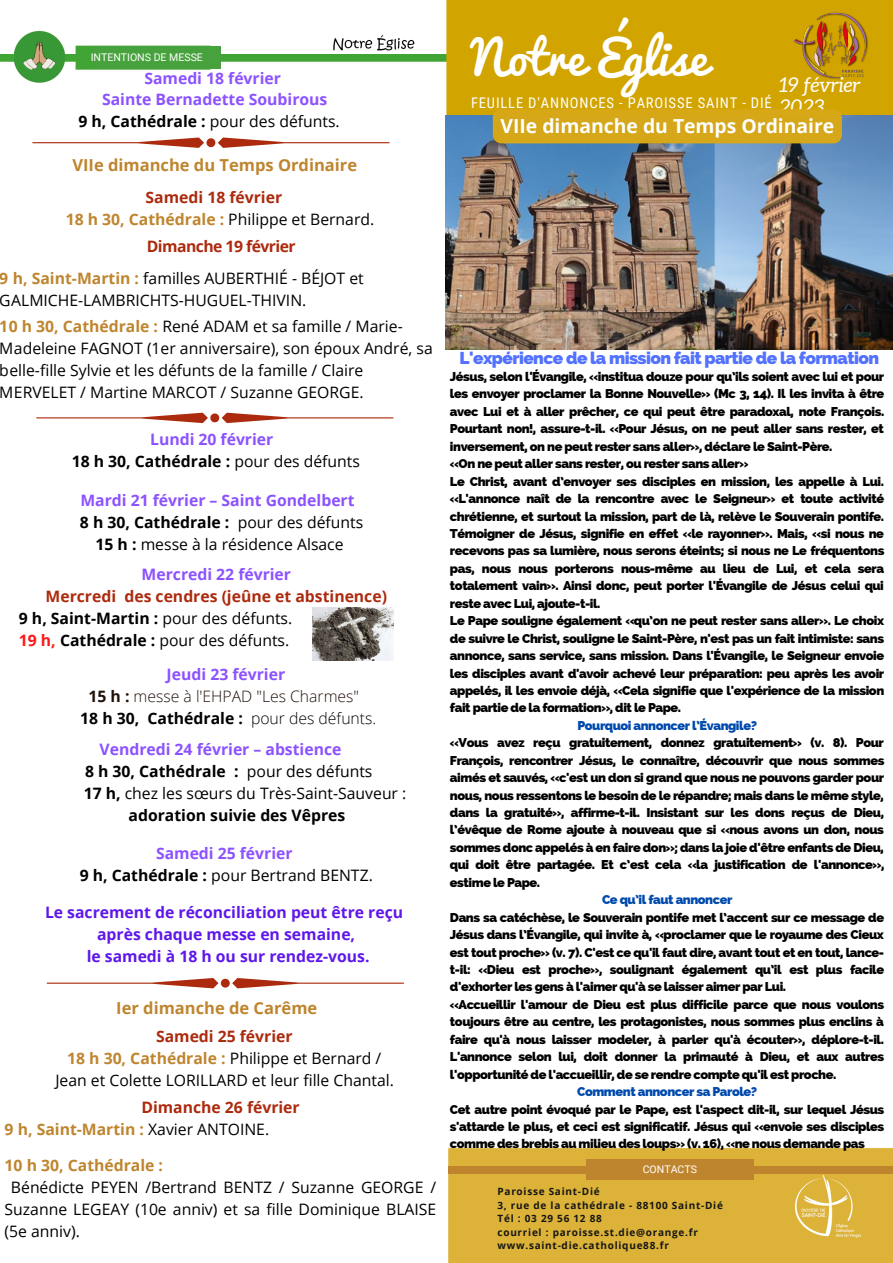
<style>
.page{position:relative;width:893px;height:1263px;background:#fff}
.page>*{position:absolute;margin:0;border:0;box-sizing:border-box;transform-origin:0 0}
.t1{font:47.17px "Pacifico";color:#fff}
.t2{font:italic 20.25px/21.9px "Aleo";color:#fff}
.t3{font:700 19.35px "Open Sans";color:#fff}
.t4{font:800 17.25px "Raleway";letter-spacing:-.035em;color:#5271ff}
.t5{font:700 16.5px "Open Sans";color:#bf852e}
.t6{font:15.75px/21.9px "Open Sans";color:#000}
.t7{font:700 15.75px/21.9px "Open Sans";color:#ac2a0d}
.t8{font:700 15.75px/21.9px "Open Sans";color:#000;text-align:center}
.t9{font:700 15.75px/21.9px "Open Sans";color:#5e17eb;text-align:center}
.t10{font:700 15.75px "Open Sans";color:#8c52ff}
.t11{font:300 15.75px/21.9px "Open Sans";color:#201109;text-align:center}
.t12{font:700 15.75px "Open Sans";color:#bf852e}
.t13{font:14.62px "Roboto Condensed";letter-spacing:.055em;color:#fff}
.t14{font:800 12.75px/17.4px "Raleway";letter-spacing:-.035em;color:#000}
.t15{font:800 12.75px "Raleway";letter-spacing:-.035em;color:#004aad}
.t16{font:10.57px "Roboto";color:#fff}
.t17{font:700 9.98px/13.5px "Open Sans";letter-spacing:.075em;color:#151515}
.s1{font-weight:700}
.s2{font-weight:700;color:#ac2a0d}
.s3{font-weight:700;color:#bf852e}
.s4{color:#8c52ff}
.s5{font-weight:400}
.s6{font-weight:700;color:#8c52ff}
.s7{color:#000}
.s8{font-weight:400;color:#000}
.s9{color:#ff1616}
.s10{font-weight:700;color:#000}
.s11{color:#bf852e}
</style>
<div class="page">
<img style="left:0;top:0;width:893px;height:1263px">
<div style="left:93px;top:46px;width:127px;height:23px;background:#47a23d"></div>
<div style="left:586px;top:1159px;width:167px;height:20px;background:#bf852e"></div>
<div style="left:506px;top:1166px;width:91px;height:7px;background:#bf852e"></div>
<div style="left:448px;top:1166px;width:95px;height:7px;background:#bf852e"></div>
<div style="left:751px;top:1166px;width:95px;height:7px;background:#bf852e"></div>
<div style="left:845px;top:1166px;width:48px;height:7px;background:#bf852e"></div>
<img style="left:788px;top:0;width:89px;height:89px">
<img style="left:445px;top:115px;width:448px;height:235px">
<svg style="left:47px;top:978px;width:357px;height:10px"></svg>
<svg style="left:36px;top:413px;width:357px;height:10px"></svg>
<svg style="left:32px;top:137px;width:358px;height:11px"></svg>
<img style="left:312px;top:608px;width:81px;height:52px">
<div style="left:493px;top:109px;width:349px;height:34px;background:#d5a719"></div>
<p class="t16" style="left:91px;top:51px;width:114px">INTENTIONS DE MESSE</p>
<p class="t10" style="left:144px;top:67px;width:138px">Samedi 18 février</p>
<p class="t10" style="left:102px;top:89px;width:227px">Sainte Bernadette Soubirous</p>
<p class="t6" style="left:78px;top:110px;width:263px"><span class="s1">9 h, Cathédrale :</span> pour des défunts.</p>
<p class="t5" style="left:72px;top:154px;width:286px">VIIe dimanche du Temps Ordinaire</p>
<p class="t6" style="left:66px;top:186px;width:310px;text-indent:80px"><span class="s2">Samedi 18 février<br></span><span class="s3">18 h 30, Cathédrale :</span> Philippe et Bernard.</p>
<p class="t6" style="left:0;top:231px;width:365px;line-height:31.3px;text-indent:147px"><span class="s2">Dimanche 19 février<br></span><span class="s3">9 h, Saint-Martin :</span> familles AUBERTHIÉ - BÉJOT et</p>
<p class="t6" style="left:0;top:286px;width:404px;line-height:26px">GALMICHE-LAMBRICHTS-HUGUEL-THIVIN.<br><span class="s3">10 h 30, Cathédrale :</span> René ADAM et sa famille / Marie-</p>
<p class="t6" style="left:0;top:336px;width:434px">Madeleine FAGNOT (1er anniversaire), son époux André, sa belle-fille Sylvie et les défunts de la famille / Claire<br>MERVELET / Martine MARCOT / Suzanne GEORGE.</p>
<p class="t8" style="left:72px;top:428px;width:290px"><span class="s4">Lundi 20 février<br></span>18 h 30, Cathédrale : <span class="s5">pour des défunts</span></p>
<p class="t6" style="left:80px;top:489px;width:285px;text-align:center"><span class="s6">Mardi 21 février – Saint Gondelbert<br></span><span class="s1">8 h 30, Cathédrale :</span> pour des défunts<br><span class="s1">15 h :</span> messe à la résidence Alsace</p>
<p class="t10" style="left:142px;top:563px;width:151px">Mercredi 22 février</p>
<p class="t7" style="left:19px;top:585px;width:369px;text-indent:27px">Mercredi des cendres (jeûne et abstinence)<br><span class="s7">9 h, Saint-Martin :</span> <span class="s8">pour des défunts.<br></span><span class="s9">19 h,</span> <span class="s7">Cathédrale :</span> <span class="s8">pour des défunts.</span></p>
<p class="t11" style="left:80px;top:663px;width:297px"><span class="s6">Jeudi 23 février<br></span><span class="s1">15 h :</span> messe à l'EHPAD "Les Charmes"<br><span class="s10">18 h 30, Cathédrale :</span> <span class="s7">pour des défunts.</span></p>
<p class="t10" style="left:100px;top:738px;width:243px">Vendredi 24 février – abstience</p>
<p class="t8" style="left:85px;top:760px;width:289px">8 h 30, Cathédrale : <span class="s5">pour des défunts</span></p>
<p class="t6" style="left:84px;top:782px;width:324px"><span class="s1">17 h,</span> chez les sœurs du Très-Saint-Sauveur :</p>
<p class="t8" style="left:128px;top:804px;width:218px">adoration suivie des Vêpres</p>
<p class="t6" style="left:80px;top:841px;width:295px;text-align:center"><span class="s6">Samedi 25 février<br></span><span class="s1">9 h, Cathédrale :</span> pour Bertrand BENTZ.</p>
<p class="t9" style="left:45px;top:901px;width:359px">Le sacrement de réconciliation peut être reçu après chaque messe en semaine,<br>le samedi à 18 h ou sur rendez-vous.</p>
<p class="t5" style="left:116px;top:996px;width:202px">Ier dimanche de Carême</p>
<p class="t6" style="left:55px;top:1025px;width:340px;text-align:center"><span class="s2">Samedi 25 février<br></span><span class="s3">18 h 30, Cathédrale :</span> Philippe et Bernard /<br>Jean et Colette LORILLARD et leur fille Chantal.</p>
<p class="t7" style="left:5px;top:1096px;width:297px;text-indent:137px">Dimanche 26 février<br><span class="s11">9 h, Saint-Martin :</span> <span class="s8">Xavier ANTOINE.</span></p>
<p class="t12" style="left:5px;top:1154px;width:160px">10 h 30, Cathédrale :</p>
<p class="t6" style="left:5px;top:1176px;width:433px;text-align:justify;text-indent:6px">Bénédicte PEYEN /Bertrand BENTZ / Suzanne GEORGE / Suzanne LEGEAY (10e anniv) et sa fille Dominique BLAISE (5e anniv).</p>
<h1 class="t1" style="left:597px;top:32px;width:30px">É</h1>
<h1 class="t1" style="left:471px;top:32px;width:238px">Notre glise</h1>
<p class="t13" style="left:471px;top:94px;width:302px">FEUILLE D'ANNONCES - PAROISSE SAINT - DIÉ</p>
<h2 class="t2" style="left:779px;top:74px;width:82px">19 février<br>2023</h2>
<h3 class="t3" style="left:500px;top:113px;width:335px">VIIe dimanche du Temps Ordinaire</h3>
<h3 class="t4" style="left:459px;top:347px;width:421px">L'expérience de la mission fait partie de la formation</h3>
<p class="t14" style="left:450px;top:368px;width:436px">Jésus, selon l'Évangile, «institua douze pour qu’ils soient avec lui et pour les envoyer proclamer la Bonne Nouvelle» (Mc 3, 14). Il les invita à être avec Lui et à aller prêcher, ce qui peut être paradoxal, note François.<br>Pourtant non!, assure-t-il. «Pour Jésus, on ne peut aller sans rester, et inversement, on ne peut rester sans aller», déclare le Saint-Père.<br>«On ne peut aller sans rester, ou rester sans aller»<br>Le Christ, avant d’envoyer ses disciples en mission, les appelle à Lui. «L'annonce naît de la rencontre avec le Seigneur» et toute activité chrétienne, et surtout la mission, part de là, relève le Souverain pontife.<br>Témoigner de Jésus, signifie en effet «le rayonner». Mais, «si nous ne recevons pas sa lumière, nous serons éteints; si nous ne Le fréquentons pas, nous nous porterons nous-même au lieu de Lui, et cela sera totalement vain». Ainsi donc, peut porter l'Évangile de Jésus celui qui reste avec Lui, ajoute-t-il.<br>Le Pape souligne également «qu’on ne peut rester sans aller». Le choix de suivre le Christ, souligne le Saint-Père, n'est pas un fait intimiste: sans annonce, sans service, sans mission. Dans l'Évangile, le Seigneur envoie les disciples avant d'avoir achevé leur préparation: peu après les avoir appelés, il les envoie déjà, «Cela signifie que l'expérience de la mission fait partie de la formation», dit le Pape.</p>
<p class="t15" style="left:577px;top:718px;width:181px">Pourquoi annoncer l’Évangile?</p>
<p class="t14" style="left:450px;top:734px;width:436px;text-align:justify">«Vous avez reçu gratuitement, donnez gratuitement» (v. 8). Pour François, rencontrer Jésus, le connaître, découvrir que nous sommes aimés et sauvés, «c'est un don si grand que nous ne pouvons garder pour nous, nous ressentons le besoin de le répandre; mais dans le même style, dans la gratuité», affirme-t-il. Insistant sur les dons reçus de Dieu, l’évêque de Rome ajoute à nouveau que si «nous avons un don, nous sommes donc appelés à en faire don»; dans la joie d'être enfants de Dieu, qui doit être partagée. Et c’est cela «la justification de l'annonce», estime le Pape.</p>
<p class="t15" style="left:602px;top:892px;width:132px">Ce qu’il faut annoncer</p>
<p class="t14" style="left:450px;top:908px;width:436px">Dans sa catéchèse, le Souverain pontife met l’accent sur ce message de Jésus dans l’Évangile, qui invite à, «proclamer que le royaume des Cieux est tout proche» (v. 7). C'est ce qu'il faut dire, avant tout et en tout, lance&shy;t-il: «Dieu est proche», soulignant également qu’il est plus facile d'exhorter les gens à l'aimer qu'à se laisser aimer par Lui.<br>«Accueillir l'amour de Dieu est plus difficile parce que nous voulons toujours être au centre, les protagonistes, nous sommes plus enclins à faire qu'à nous laisser modeler, à parler qu'à écouter», déplore-t-il.<br>L'annonce selon lui, doit donner la primauté à Dieu, et aux autres l'opportunité de l'accueillir, de se rendre compte qu'il est proche.</p>
<p class="t15" style="left:577px;top:1084px;width:182px">Comment annoncer sa Parole?</p>
<p class="t14" style="left:450px;top:1100px;width:436px;text-align:justify">Cet autre point évoqué par le Pape, est l'aspect dit-il, sur lequel Jésus s'attarde le plus, et ceci est significatif. Jésus qui «envoie ses disciples comme des brebis au milieu des loups» (v. 16), «ne nous demande pas</p>
<p class="t16" style="left:643px;top:1163px;width:56px">CONTACTS</p>
<p class="t17" style="left:497px;top:1185px;width:227px">Paroisse Saint-Dié<br>3, rue de la cathédrale - 88100 Saint-Dié<br>Tél : 03 29 56 12 88<br>courriel : paroisse.st.die@orange.fr www.saint-die.catholique88.fr</p>
</div>
